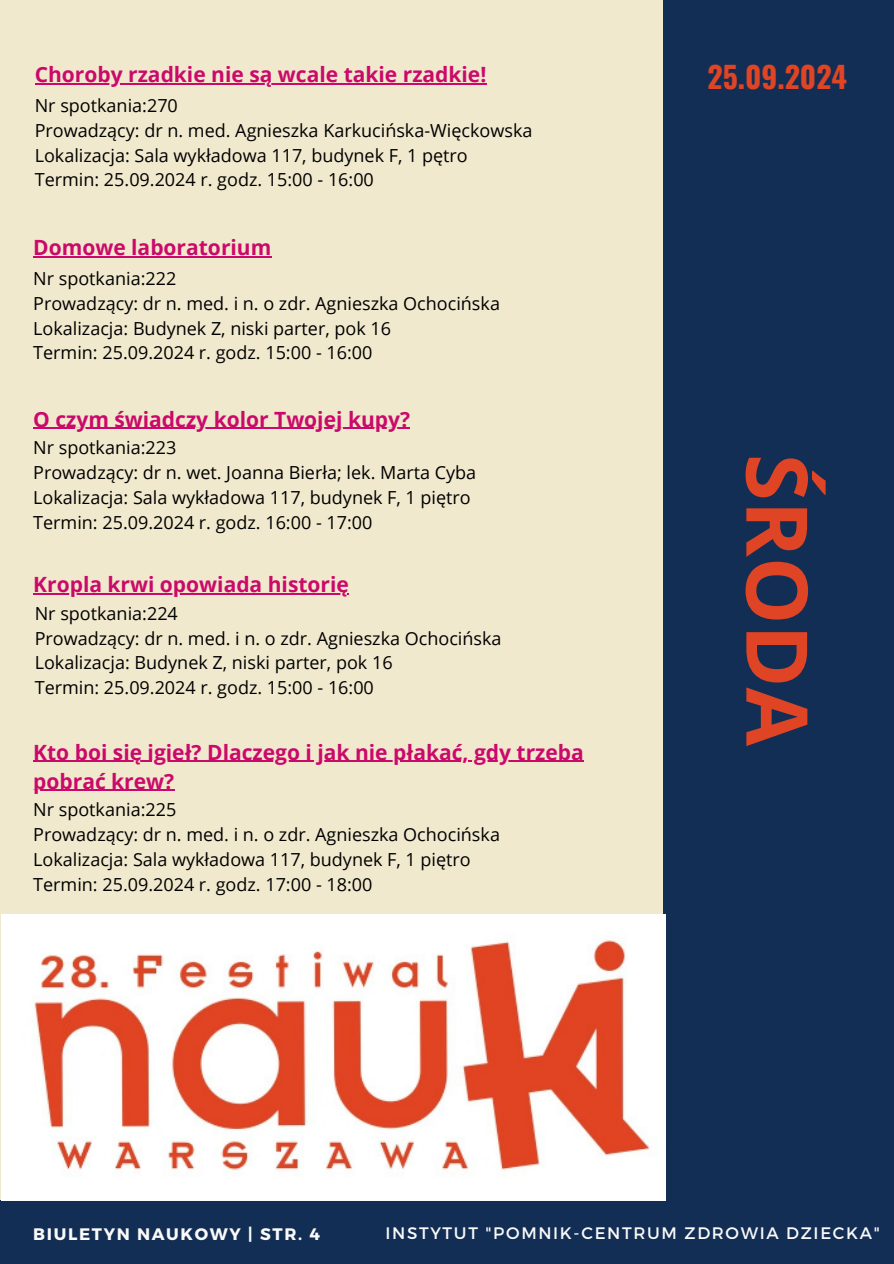
<style>
.page{position:relative;width:894px;height:1264px;background:#fff}
.page>*{position:absolute;margin:0;border:0;box-sizing:border-box;transform-origin:0 0}
.t1{font:700 85.05px "Open Sans";color:#df4424}
.t2{font:700 29.7px "Oswald";color:#df4424}
.t3{font:700 21px "Open Sans";color:#cb096a}
.t4{font:18px "Open Sans";color:#000}
.t5{font:16.65px "Montserrat";letter-spacing:.1em;color:#fafafa}
.t6{font:700 16.65px "Montserrat";letter-spacing:.1em;color:#fafafa}
</style>
<div class="page">
<div style="left:0;top:0;width:893px;height:1263px;background:#f1e9ce"></div>
<div style="left:663px;top:0;width:230px;height:1199px;background:#132e54"></div>
<div style="left:0;top:1199px;width:893px;height:64px;background:#132e54"></div>
<img style="left:2px;top:914px;width:663px;height:286px">
<hr style="left:35px;top:83px;width:451px;height:1px;background:#cb096a">
<hr style="left:33px;top:256px;width:238px;height:1px;background:#cb096a">
<hr style="left:33px;top:428px;width:377px;height:1px;background:#cb096a">
<hr style="left:33px;top:593px;width:316px;height:1px;background:#cb096a">
<hr style="left:33px;top:760px;width:550px;height:1px;background:#cb096a">
<hr style="left:33px;top:790px;width:141px;height:1px;background:#cb096a">
<p class="t3" style="left:35px;top:60px;width:453px">Choroby rzadkie nie są wcale takie rzadkie!</p>
<p class="t4" style="left:35px;top:93px;width:145px">Nr spotkania:270</p>
<p class="t4" style="left:35px;top:118px;width:499px">Prowadzący: dr n. med. Agnieszka Karkucińska-Więckowska</p>
<h3 class="t4" style="left:35px;top:142px;width:434px">Lokalizacja: Sala wykładowa 117, budynek F, 1 pętro</h3>
<p class="t4" style="left:35px;top:167px;width:340px">Termin: 25.09.2024 r. godz. 15:00 - 16:00</p>
<p class="t3" style="left:33px;top:233px;width:239px">Domowe laboratorium</p>
<p class="t4" style="left:33px;top:266px;width:145px">Nr spotkania:222</p>
<p class="t4" style="left:33px;top:290px;width:468px">Prowadzący: dr n. med. i n. o zdr. Agnieszka Ochocińska</p>
<h3 class="t4" style="left:33px;top:315px;width:359px">Lokalizacja: Budynek Z, niski parter, pok 16</h3>
<p class="t4" style="left:33px;top:340px;width:340px">Termin: 25.09.2024 r. godz. 15:00 - 16:00</p>
<p class="t3" style="left:33px;top:404px;width:378px">O czym świadczy kolor Twojej kupy?</p>
<p class="t4" style="left:33px;top:435px;width:145px">Nr spotkania:223</p>
<p class="t4" style="left:33px;top:460px;width:444px">Prowadzący: dr n. wet. Joanna Bierła; lek. Marta Cyba</p>
<h3 class="t4" style="left:33px;top:484px;width:439px">Lokalizacja: Sala wykładowa 117, budynek F, 1 piętro</h3>
<p class="t4" style="left:33px;top:509px;width:340px">Termin: 25.09.2024 r. godz. 16:00 - 17:00</p>
<p class="t3" style="left:33px;top:569px;width:317px">Kropla krwi opowiada historię</p>
<p class="t4" style="left:35px;top:600px;width:145px">Nr spotkania:224</p>
<p class="t4" style="left:35px;top:625px;width:468px">Prowadzący: dr n. med. i n. o zdr. Agnieszka Ochocińska</p>
<h3 class="t4" style="left:35px;top:650px;width:359px">Lokalizacja: Budynek Z, niski parter, pok 16</h3>
<p class="t4" style="left:35px;top:675px;width:340px">Termin: 25.09.2024 r. godz. 15:00 - 16:00</p>
<p class="t3" style="left:33px;top:737px;width:552px">Kto boi się igieł? Dlaczego i jak nie płakać, gdy trzeba</p>
<p class="t3" style="left:33px;top:766px;width:142px">pobrać krew?</p>
<p class="t4" style="left:33px;top:797px;width:145px">Nr spotkania:225</p>
<p class="t4" style="left:33px;top:822px;width:468px">Prowadzący: dr n. med. i n. o zdr. Agnieszka Ochocińska</p>
<p class="t4" style="left:33px;top:846px;width:439px">Lokalizacja: Sala wykładowa 117, budynek F, 1 piętro</p>
<h4 class="t4" style="left:33px;top:871px;width:340px">Termin: 25.09.2024 r. godz. 17:00 - 18:00</h4>
<h3 class="t2" style="left:707px;top:53px;width:141px">25.09.2024</h3>
<p class="t1" style="left:837px;top:454px;width:294px;rotate:90deg">ŚRODA</p>
<h2 class="t6" style="left:33px;top:1222px;width:288px">BIULETYN NAUKOWY | STR. 4</h2>
<h1 class="t5" style="left:385px;top:1222px;width:495px">INSTYTUT "POMNIK-CENTRUM ZDROWIA DZIECKA"</h1>
</div>
